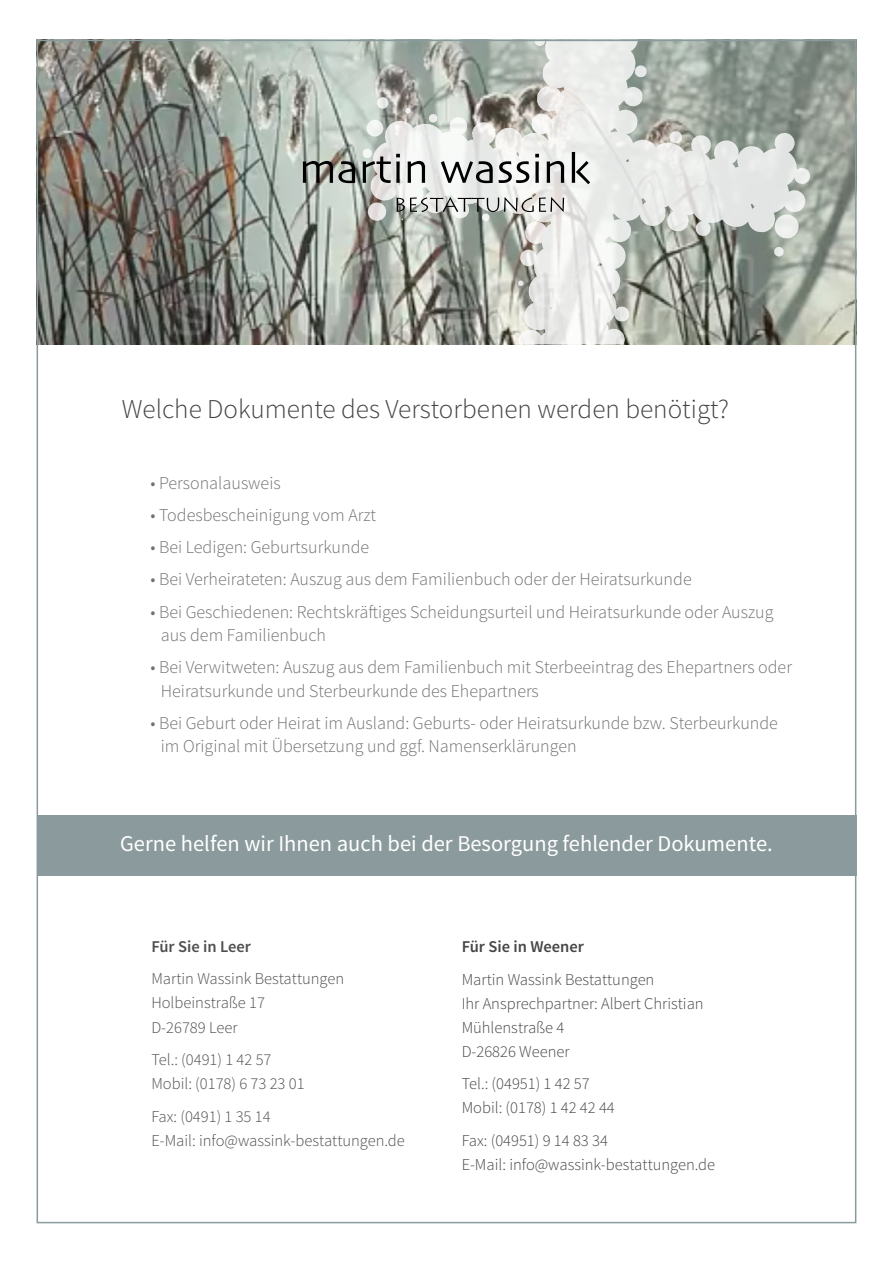
<style>
.page{position:relative;width:893px;height:1263px;background:#fff}
.page>*{position:absolute;margin:0;border:0;box-sizing:border-box;transform-origin:0 0}
.t1{font:300 27.15px "Source Sans Pro";color:#434343}
.t2{font:22.5px "Source Sans Pro";color:#fff}
.t3{font:300 18px/23.5px "Source Sans Pro";color:#717173}
.t4{font:300 16.5px/24px "Source Sans Pro";color:#464545}
.t5{font:300 16.5px/24px "Source Sans Pro";color:#4e4d50}
.t6{font:600 16.5px "Source Sans Pro";color:#464545}
.t7{font:600 16.5px "Source Sans Pro";color:#4e4d50}
</style>
<div class="page">
<div style="left:37px;top:815px;width:819px;height:60px;background:#8b9a9c"></div>
<svg style="left:40px;top:43px;width:813px;height:301px;background:#8d9189"></svg>
<svg style="left:362px;top:43px;width:448px;height:301px;background:#babdb7"></svg>
<svg style="left:303px;top:161px;width:52px;height:22px"></svg>
<svg style="left:363px;top:154px;width:37px;height:29px"></svg>
<svg style="left:408px;top:161px;width:17px;height:22px"></svg>
<svg style="left:441px;top:161px;width:52px;height:22px"></svg>
<svg style="left:499px;top:161px;width:30px;height:22px"></svg>
<svg style="left:535px;top:154px;width:4px;height:29px"></svg>
<svg style="left:547px;top:161px;width:17px;height:22px"></svg>
<svg style="left:572px;top:152px;width:18px;height:32px"></svg>
<svg style="left:397px;top:197px;width:167px;height:15px"></svg>
<h1 class="t1" style="left:122px;top:393px;width:609px">Welche Dokumente des Verstorbenen werden benötigt?</h1>
<p class="t3" style="left:150px;top:472px;width:132px">• Personalausweis</p>
<p class="t3" style="left:150px;top:504px;width:227px">• Todesbescheinigung vom Arzt</p>
<p class="t3" style="left:150px;top:536px;width:220px">• Bei Ledigen: Geburtsurkunde</p>
<p class="t3" style="left:150px;top:568px;width:543px">• Bei Verheirateten: Auszug aus dem Familienbuch oder der Heiratsurkunde</p>
<p class="t3" style="left:161px;top:600px;width:614px;text-indent:-10px">• Bei Geschiedenen: Rechtskräftiges Scheidungsurteil und Heiratsurkunde oder Auszug aus dem Familienbuch</p>
<p class="t3" style="left:161px;top:655px;width:633px;text-indent:-10px">• Bei Verwitweten: Auszug aus dem Familienbuch mit Sterbeeintrag des Ehepartners oder<br>Heiratsurkunde und Sterbeurkunde des Ehepartners</p>
<p class="t3" style="left:161px;top:711px;width:619px;text-indent:-10px">• Bei Geburt oder Heirat im Ausland: Geburts- oder Heiratsurkunde bzw. Sterbeurkunde im Original mit Übersetzung und ggf. Namenserklärungen</p>
<p class="t2" style="left:120px;top:829px;width:654px">Gerne helfen wir Ihnen auch bei der Besorgung fehlender Dokumente.</p>
<p class="t7" style="left:151px;top:936px;width:101px">Für Sie in Leer</p>
<p class="t5" style="left:151px;top:967px;width:194px">Martin Wassink Bestattungen<br>Holbeinstraße 17<br>D-26789 Leer</p>
<p class="t5" style="left:151px;top:1047px;width:155px">Tel.: (0491) 1 42 57<br>Mobil: (0178) 6 73 23 01</p>
<p class="t5" style="left:151px;top:1104px;width:255px">Fax: (0491) 1 35 14<br>E-Mail: info@wassink-bestattungen.de</p>
<p class="t6" style="left:462px;top:936px;width:124px">Für Sie in Weener</p>
<p class="t4" style="left:462px;top:967px;width:244px">Martin Wassink Bestattungen<br>Ihr Ansprechpartner: Albert Christian<br>Mühlenstraße 4<br>D-26826 Weener</p>
<p class="t4" style="left:462px;top:1072px;width:155px">Tel.: (04951) 1 42 57<br>Mobil: (0178) 1 42 42 44</p>
<p class="t4" style="left:462px;top:1128px;width:255px">Fax: (04951) 9 14 83 34<br>E-Mail: info@wassink-bestattungen.de</p>
</div>
